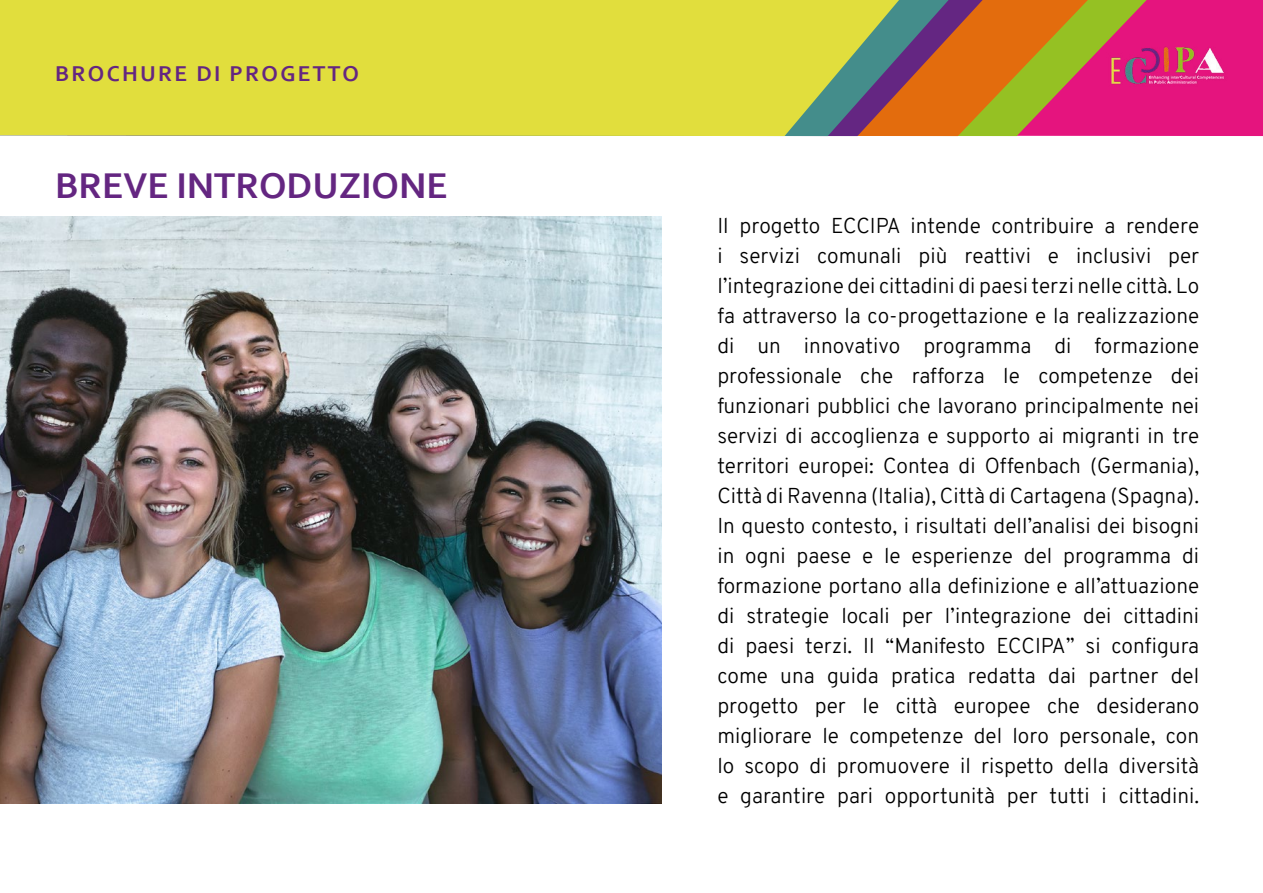
<style>
.page{position:relative;width:1263px;height:893px;background:#fff}
.page>*{position:absolute;margin:0;border:0;box-sizing:border-box;transform-origin:0 0}
.t1{font:700 37.5px "Corbel";color:#642681}
.t2{font:700 22.5px "Corbel";letter-spacing:.1em;color:#642681}
.t3{font:300 21px/30px "Overpass";color:#000;text-align:justify}
</style>
<div class="page">
<div style="left:1147px;top:0;width:116px;height:136px;background:#e5147e"></div>
<svg style="left:1088px;top:0;width:59px;height:136px;background:#c94f5e"></svg>
<svg style="left:982px;top:0;width:106px;height:136px;background:#c37e2a"></svg>
<svg style="left:948px;top:0;width:34px;height:136px;background:#cb671e"></svg>
<svg style="left:899px;top:0;width:49px;height:136px;background:#a06046"></svg>
<div style="left:0;top:0;width:899px;height:136px;background:#e1de3d"></div>
<img style="left:1102px;top:35px;width:135px;height:66px">
<img style="left:0;top:217px;width:661px;height:587px">
<p class="t2" style="left:55px;top:59px;width:305px">BROCHURE DI PROGETTO</p>
<h1 class="t1" style="left:55px;top:162px;width:394px">BREVE INTRODUZIONE</h1>
<p class="t3" style="left:717px;top:210px;width:483px">Il progetto ECCIPA intende contribuire a rendere i servizi comunali più reattivi e inclusivi per l’integrazione dei cittadini di paesi terzi nelle città. Lo fa attraverso la co-progettazione e la realizzazione di un innovativo programma di formazione professionale che rafforza le competenze dei funzionari pubblici che lavorano principalmente nei servizi di accoglienza e supporto ai migranti in tre territori europei: Contea di Offenbach (Germania), Città di Ravenna (Italia), Città di Cartagena (Spagna).<br>In questo contesto, i risultati dell’analisi dei bisogni in ogni paese e le esperienze del programma di formazione portano alla definizione e all’attuazione di strategie locali per l’integrazione dei cittadini di paesi terzi. Il “Manifesto ECCIPA” si configura come una guida pratica redatta dai partner del progetto per le città europee che desiderano migliorare le competenze del loro personale, con lo scopo di promuovere il rispetto della diversità e garantire pari opportunità per tutti i cittadini.</p>
</div>
